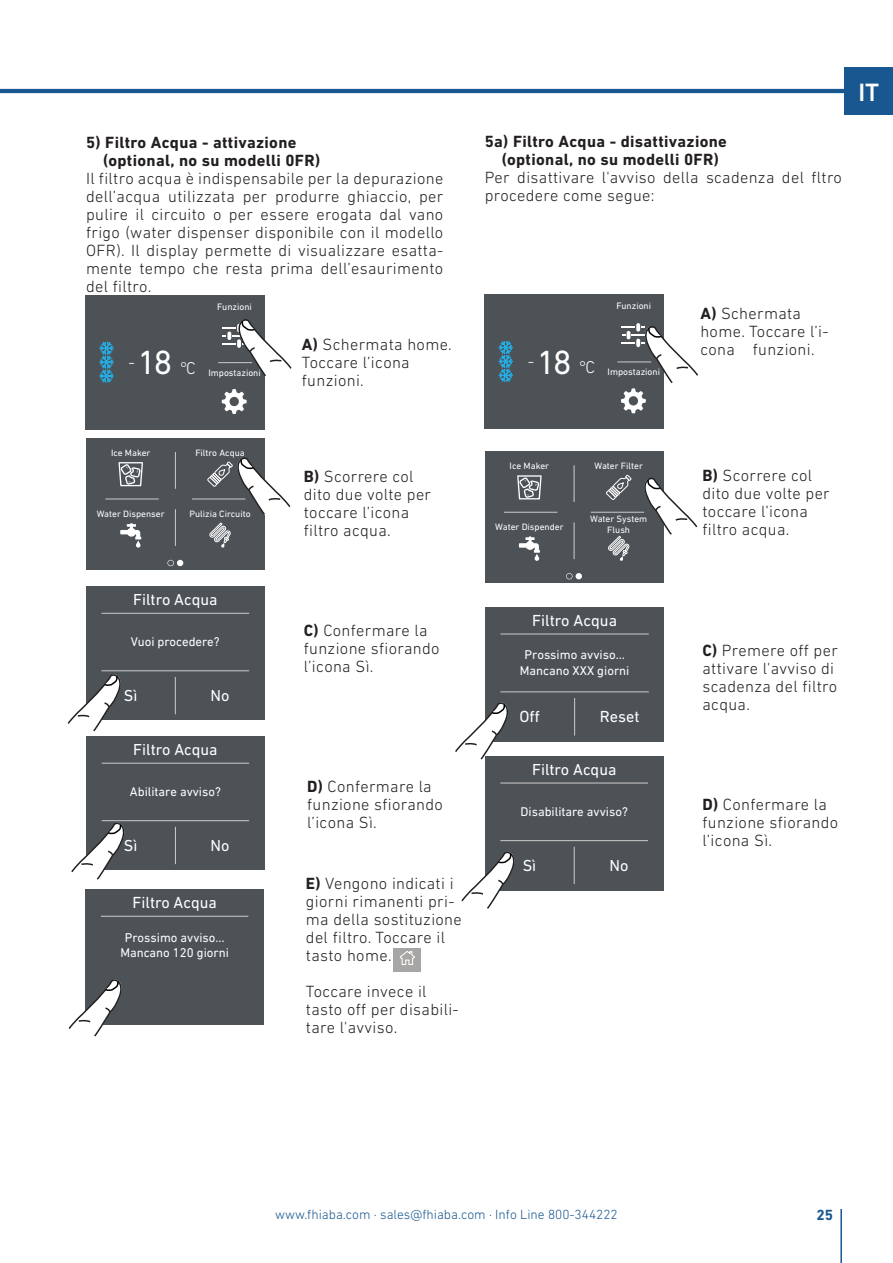
<style>
.page{position:relative;width:893px;height:1263px;background:#fff}
.page>*{position:absolute;margin:0;border:0;box-sizing:border-box;transform-origin:0 0}
.t1{font:34.05px "DIN Next LT Pro";color:#fff}
.t2{font:500 25.5px "DIN Next LT Pro";color:#fff}
.t3{font:300 17.4px "DIN Next LT Pro";color:#fff}
.t4{font:300 16.5px/18px "DIN Next LT Pro";letter-spacing:.02em;color:#231f20}
.t5{font:700 16.5px/18px "DIN Next LT Pro";letter-spacing:.02em;color:#231f20}
.t6{font:16.35px "DIN Next LT Pro";color:#fff}
.t7{font:16.2px "DIN Next LT Pro";color:#fff}
.t8{font:700 15px "DIN Next LT Pro";color:#18578f}
.t9{font:300 13.5px "DIN Next LT Pro";color:#18578f}
.t10{font:12.9px/15.1px "DIN Next LT Pro";color:#fff;text-align:center}
.t11{font:9.45px "DIN Next LT Pro";color:#fff}
.t12{font:9.3px/11.2px "DIN Next LT Pro";color:#fff;text-align:center}
.s1{font-weight:300;font-size:17.4px}
.s2{font-weight:700}
</style>
<div class="page">
<hr style="left:0;top:89px;width:850px;height:4px;background:#18578f">
<svg style="left:394px;top:948px;width:26px;height:24px"></svg>
<hr style="left:840px;top:1209px;width:2px;height:54px;background:#18578f">
<div style="left:844px;top:67px;width:49px;height:48px;background:#18578f"></div>
<div style="left:86px;top:438px;width:179px;height:132px;background:#4c5256"></div>
<svg style="left:167px;top:560px;width:16px;height:6px"></svg>
<hr style="left:105px;top:499px;width:54px;height:1px;background:#cdcccb">
<hr style="left:192px;top:499px;width:53px;height:1px;background:#cdcccb">
<hr style="left:175px;top:452px;width:1px;height:37px;background:#cdcccb">
<hr style="left:175px;top:509px;width:1px;height:37px;background:#cdcccb">
<svg style="left:118px;top:462px;width:25px;height:24px"></svg>
<svg style="left:120px;top:523px;width:21px;height:25px"></svg>
<svg style="left:209px;top:522px;width:22px;height:26px"></svg>
<div style="left:85px;top:889px;width:179px;height:135px;background:#4c5256"></div>
<hr style="left:101px;top:916px;width:147px;height:1px;background:#cdcccb">
<div style="left:86px;top:586px;width:179px;height:134px;background:#4c5256"></div>
<hr style="left:101px;top:670px;width:148px;height:1px;background:#cdcccb">
<hr style="left:175px;top:677px;width:1px;height:37px;background:#cdcccb">
<hr style="left:102px;top:613px;width:147px;height:1px;background:#cdcccb">
<div style="left:86px;top:295px;width:179px;height:134px;background:#4c5256"></div>
<svg style="left:222px;top:389px;width:25px;height:25px"></svg>
<hr style="left:218px;top:362px;width:34px;height:1px;background:#cdcccb">
<svg style="left:100px;top:341px;width:14px;height:42px"></svg>
<svg style="left:223px;top:319px;width:69px;height:57px"></svg>
<div style="left:86px;top:736px;width:179px;height:134px;background:#4c5256"></div>
<hr style="left:102px;top:820px;width:147px;height:1px;background:#cdcccb">
<hr style="left:175px;top:827px;width:1px;height:37px;background:#cdcccb">
<hr style="left:102px;top:763px;width:147px;height:1px;background:#cdcccb">
<div style="left:485px;top:451px;width:178px;height:132px;background:#4c5256"></div>
<svg style="left:566px;top:573px;width:16px;height:6px"></svg>
<hr style="left:504px;top:512px;width:53px;height:1px;background:#cdcccb">
<hr style="left:591px;top:512px;width:53px;height:1px;background:#cdcccb">
<hr style="left:574px;top:465px;width:1px;height:37px;background:#cdcccb">
<hr style="left:574px;top:522px;width:1px;height:37px;background:#cdcccb">
<svg style="left:517px;top:475px;width:25px;height:24px"></svg>
<svg style="left:606px;top:474px;width:26px;height:26px"></svg>
<svg style="left:519px;top:536px;width:21px;height:25px"></svg>
<svg style="left:608px;top:535px;width:21px;height:26px"></svg>
<div style="left:485px;top:756px;width:179px;height:134px;background:#4c5256"></div>
<hr style="left:500px;top:840px;width:148px;height:1px;background:#cdcccb">
<hr style="left:574px;top:847px;width:1px;height:37px;background:#cdcccb">
<hr style="left:500px;top:783px;width:148px;height:1px;background:#cdcccb">
<div style="left:485px;top:295px;width:179px;height:134px;background:#4c5256"></div>
<hr style="left:617px;top:362px;width:34px;height:1px;background:#cdcccb">
<svg style="left:499px;top:341px;width:14px;height:41px"></svg>
<svg style="left:621px;top:323px;width:77px;height:90px"></svg>
<div style="left:485px;top:607px;width:178px;height:135px;background:#4c5256"></div>
<hr style="left:500px;top:692px;width:149px;height:1px;background:#cdcccb">
<hr style="left:574px;top:698px;width:1px;height:37px;background:#cdcccb">
<hr style="left:500px;top:634px;width:149px;height:1px;background:#cdcccb">
<svg style="left:642px;top:476px;width:56px;height:60px"></svg>
<svg style="left:461px;top:851px;width:56px;height:58px"></svg>
<svg style="left:455px;top:702px;width:53px;height:58px"></svg>
<svg style="left:207px;top:457px;width:84px;height:58px"></svg>
<svg style="left:68px;top:979px;width:56px;height:58px"></svg>
<svg style="left:67px;top:674px;width:54px;height:58px"></svg>
<svg style="left:71px;top:821px;width:56px;height:59px"></svg>
<h2 class="t2" style="left:858px;top:82px;width:22px">IT</h2>
<p class="t5" style="left:103px;top:135px;width:219px;text-indent:-17px">5) Filtro Acqua - attivazione (optional, no su modelli 0FR)</p>
<p class="t4" style="left:86px;top:172px;width:359px;text-align:justify">Il filtro acqua è indispensabile per la depurazione dell’acqua utilizzata per produrre ghiaccio, per pulire il circuito o per essere erogata dal vano frigo (water dispenser disponibile con il modello OFR). Il display permette di visualizzare esatta&shy;mente tempo che resta prima dell’esaurimento del filtro.</p>
<p class="t5" style="left:485px;top:134px;width:244px;text-align:center">5a) Filtro Acqua - disattivazione (optional, no su modelli 0FR)</p>
<p class="t4" style="left:485px;top:171px;width:359px">Per disattivare l'avviso della scadenza del fltro procedere come segue:</p>
<p class="t11" style="left:217px;top:303px;width:36px">Funzioni</p>
<h1 class="t1" style="left:138px;top:350px;width:59px">18 <span class="s1">°C</span></h1>
<p class="t3" style="left:129px;top:355px;width:8px">-</p>
<p class="t11" style="left:208px;top:369px;width:54px">Impostazioni</p>
<p class="t4" style="left:302px;top:337px;width:151px"><span class="s2">A)</span> Schermata home.<br>Toccare l’icona funzioni.</p>
<p class="t11" style="left:616px;top:302px;width:36px">Funzioni</p>
<h1 class="t1" style="left:537px;top:349px;width:59px">18 <span class="s1">°C</span></h1>
<p class="t3" style="left:528px;top:354px;width:8px">-</p>
<p class="t11" style="left:608px;top:368px;width:54px">Impostazioni</p>
<p class="t4" style="left:700px;top:306px;width:130px"><span class="s2">A)</span> Schermata home. Toccare l’i&shy;cona funzioni.</p>
<p class="t12" style="left:111px;top:448px;width:41px">Ice Maker</p>
<p class="t12" style="left:97px;top:509px;width:69px">Water Dispenser</p>
<p class="t12" style="left:195px;top:448px;width:51px">Filtro Acqua</p>
<p class="t12" style="left:190px;top:509px;width:63px">Pulizia Circuito</p>
<p class="t7" style="left:133px;top:593px;width:86px">Filtro Acqua</p>
<p class="t10" style="left:131px;top:635px;width:90px">Vuoi procedere?</p>
<p class="t7" style="left:124px;top:689px;width:15px">Sì</p>
<p class="t7" style="left:211px;top:689px;width:20px">No</p>
<p class="t7" style="left:133px;top:743px;width:86px">Filtro Acqua</p>
<p class="t10" style="left:130px;top:785px;width:92px">Abilitare avviso?</p>
<p class="t7" style="left:124px;top:839px;width:15px">Sì</p>
<p class="t7" style="left:211px;top:839px;width:20px">No</p>
<p class="t6" style="left:133px;top:896px;width:86px">Filtro Acqua</p>
<p class="t10" style="left:120px;top:931px;width:110px">Prossimo avviso…<br>Mancano 120 giorni</p>
<p class="t4" style="left:304px;top:469px;width:129px"><span class="s2">B)</span> Scorrere col dito due volte per toccare l’icona filtro acqua.</p>
<p class="t4" style="left:304px;top:623px;width:137px"><span class="s2">C)</span> Confermare la funzione sfiorando l’icona Sì.</p>
<p class="t4" style="left:307px;top:779px;width:137px"><span class="s2">D)</span> Confermare la funzione sfiorando l’icona Sì.</p>
<p class="t4" style="left:306px;top:876px;width:157px"><span class="s2">E)</span> Vengono indicati i giorni rimanenti pri&shy;ma della sostituzione del filtro. Toccare il tasto home.</p>
<p class="t4" style="left:306px;top:984px;width:154px">Toccare invece il tasto off per disabili&shy;tare l'avviso.</p>
<p class="t12" style="left:510px;top:461px;width:41px">Ice Maker</p>
<p class="t12" style="left:495px;top:522px;width:70px">Water Dispender</p>
<p class="t12" style="left:594px;top:462px;width:50px">Water Filter</p>
<p class="t12" style="left:590px;top:514px;width:58px">Water System<br>Flush</p>
<p class="t6" style="left:532px;top:614px;width:86px">Filtro Acqua</p>
<p class="t10" style="left:520px;top:649px;width:111px">Prossimo avviso…<br>Mancano XXX giorni</p>
<p class="t6" style="left:519px;top:710px;width:22px">Off</p>
<p class="t6" style="left:600px;top:710px;width:41px">Reset</p>
<p class="t7" style="left:532px;top:763px;width:86px">Filtro Acqua</p>
<p class="t10" style="left:520px;top:805px;width:109px">Disabilitare avviso?</p>
<p class="t7" style="left:523px;top:859px;width:15px">Sì</p>
<p class="t7" style="left:609px;top:859px;width:20px">No</p>
<p class="t4" style="left:702px;top:468px;width:129px"><span class="s2">B)</span> Scorrere col dito due volte per toccare l’icona filtro acqua.</p>
<p class="t4" style="left:702px;top:643px;width:137px"><span class="s2">C)</span> Premere off per attivare l'avviso di scadenza del filtro acqua.</p>
<p class="t4" style="left:702px;top:797px;width:137px"><span class="s2">D)</span> Confermare la funzione sfiorando l’icona Sì.</p>
<p class="t9" style="left:275px;top:1209px;width:344px">www.fhiaba.com · sales@fhiaba.com · Info Line 800-344222</p>
<p class="t8" style="left:817px;top:1209px;width:18px">25</p>
</div>
